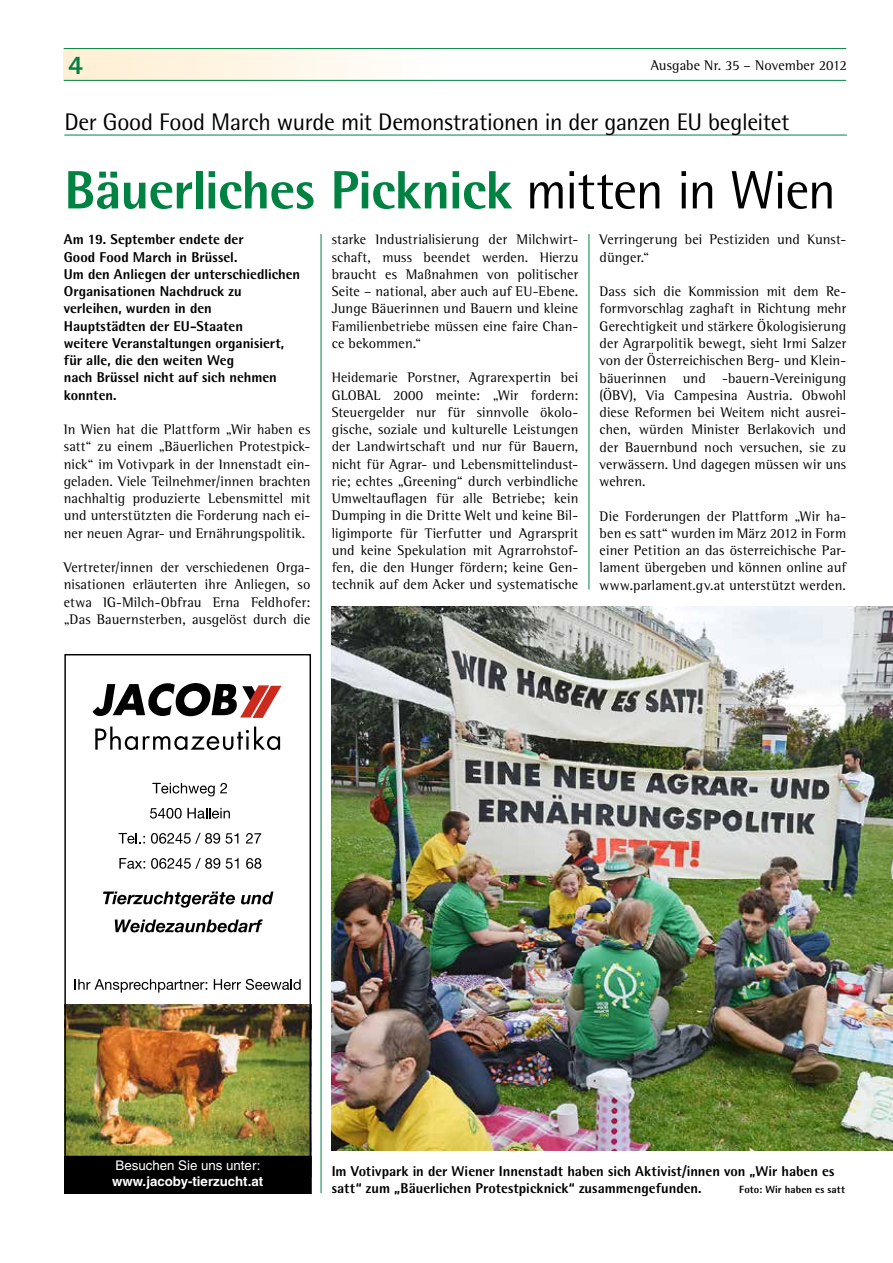
<style>
.page{position:relative;width:893px;height:1263px;background:#fff}
.page>*{position:absolute;margin:0;border:0;box-sizing:border-box;transform-origin:0 0}
.t1{font:800 54px "Agfa Rotis Semisans";letter-spacing:-.02em;color:#008243}
.t2{font:800 27px "Agfa Rotis Semisans";color:#008243}
.t3{font:24px "Agfa Rotis Semisans";letter-spacing:-.015em;color:#000}
.t4{font:14.25px/17.2px "Agfa Rotis Semi Serif";letter-spacing:.01em;color:#000;text-align:justify}
.t5{font:800 14.25px/17.2px "Agfa Rotis Semisans";color:#000}
.t6{font:700 13.2px "Helvetica LT";color:#fff}
.t7{font:13.2px "Helvetica LT";color:#fff}
.t8{font:800 10.5px "Agfa Rotis Semisans";letter-spacing:.01em;color:#000}
.s1{font-weight:400;color:#000}
</style>
<div class="page">
<div style="left:64px;top:49px;width:783px;height:31px;background:linear-gradient(to right,#fff2dd,#fff)"></div>
<hr style="left:64px;top:48px;width:782px;height:1px;background:#008243">
<hr style="left:64px;top:80px;width:782px;height:1px;background:#008243">
<img style="left:66px;top:1004px;width:243px;height:152px">
<svg style="left:95px;top:726px;width:185px;height:24px"></svg>
<svg style="left:93px;top:683px;width:189px;height:35px"></svg>
<svg style="left:119px;top:858px;width:26px;height:11px"></svg>
<svg style="left:151px;top:858px;width:69px;height:11px"></svg>
<svg style="left:226px;top:858px;width:13px;height:11px"></svg>
<svg style="left:246px;top:858px;width:15px;height:11px"></svg>
<svg style="left:118px;top:833px;width:27px;height:11px"></svg>
<svg style="left:151px;top:833px;width:87px;height:11px"></svg>
<svg style="left:246px;top:833px;width:15px;height:10px"></svg>
<svg style="left:150px;top:808px;width:80px;height:11px"></svg>
<svg style="left:152px;top:783px;width:75px;height:13px"></svg>
<svg style="left:115px;top:919px;width:148px;height:13px"></svg>
<svg style="left:103px;top:891px;width:132px;height:17px"></svg>
<svg style="left:241px;top:891px;width:32px;height:13px"></svg>
<svg style="left:75px;top:979px;width:132px;height:13px"></svg>
<svg style="left:214px;top:979px;width:87px;height:11px"></svg>
<div style="left:64px;top:1156px;width:247px;height:37px;background:#000"></div>
<hr style="left:64px;top:135px;width:783px;height:1px;background:#008243">
<img style="left:332px;top:607px;width:561px;height:543px">
<hr style="left:589px;top:234px;width:1px;height:355px;background:#008243">
<hr style="left:321px;top:234px;width:1px;height:959px;background:#008243">
<h2 class="t2" style="left:68px;top:47px;width:17px">4</h2>
<p class="t4" style="left:651px;top:57px;width:197px">Ausgabe Nr. 35 – November 2012</p>
<h3 class="t3" style="left:64px;top:108px;width:727px">Der Good Food March wurde mit Demonstrationen in der ganzen EU begleitet</h3>
<h1 class="t1" style="left:64px;top:156px;width:773px">Bäuerliches Picknick <span class="s1">mitten in Wien</span></h1>
<p class="t5" style="left:64px;top:231px;width:238px">Am 19. September endete der<br>Good Food March in Brüssel.<br>Um den Anliegen der unterschiedlichen<br>Organisationen Nachdruck zu verleihen, wurden in den<br>Hauptstädten der EU-Staaten<br>weitere Veranstaltungen organisiert, für alle, die den weiten Weg<br>nach Brüssel nicht auf sich nehmen konnten.</p>
<p class="t4" style="left:64px;top:421px;width:248px">In Wien hat die Plattform „Wir haben es satt“ zu einem „Bäuerlichen Protestpick&shy;nick“ im Votivpark in der Innenstadt ein&shy;geladen. Viele Teilnehmer/innen brachten nachhaltig produzierte Lebensmittel mit und unterstützten die Forderung nach ei&shy;ner neuen Agrar- und Ernährungspolitik.</p>
<p class="t4" style="left:64px;top:559px;width:248px">Vertreter/innen der verschiedenen Orga&shy;nisationen erläuterten ihre Anliegen, so etwa IG-Milch-Obfrau Erna Feldhofer: „Das Bauernsterben, ausgelöst durch die</p>
<p class="t4" style="left:332px;top:231px;width:248px">starke Industrialisierung der Milchwirt&shy;schaft, muss beendet werden. Hierzu braucht es Maßnahmen von politischer Seite – national, aber auch auf EU-Ebene.<br>Junge Bäuerinnen und Bauern und kleine Familienbetriebe müssen eine faire Chan&shy;ce bekommen.“</p>
<p class="t4" style="left:332px;top:369px;width:248px">Heidemarie Porstner, Agrarexpertin bei GLOBAL 2000 meinte: „Wir fordern:<br>Steuergelder nur für sinnvolle ökolo&shy;gische, soziale und kulturelle Leistungen der Landwirtschaft und nur für Bauern, nicht für Agrar- und Lebensmittelindust&shy;rie; echtes „Greening“ durch verbindliche Umweltauflagen für alle Betriebe; kein Dumping in die Dritte Welt und keine Bil&shy;ligimporte für Tierfutter und Agrarsprit und keine Spekulation mit Agrarrohstof&shy;fen, die den Hunger fördern; keine Gen&shy;technik auf dem Acker und systematische</p>
<p class="t4" style="left:600px;top:231px;width:248px">Verringerung bei Pestiziden und Kunst&shy;dünger.“</p>
<p class="t4" style="left:600px;top:283px;width:248px">Dass sich die Kommission mit dem Re&shy;formvorschlag zaghaft in Richtung mehr Gerechtigkeit und stärkere Ökologisierung der Agrarpolitik bewegt, sieht Irmi Salzer von der Österreichischen Berg- und Klein&shy;bäuerinnen und -bauern-Vereinigung (ÖBV), Via Campesina Austria. Obwohl diese Reformen bei Weitem nicht ausrei&shy;chen, würden Minister Berlakovich und der Bauernbund noch versuchen, sie zu verwässern. Und dagegen müssen wir uns wehren.</p>
<p class="t4" style="left:600px;top:507px;width:248px">Die Forderungen der Plattform „Wir ha&shy;ben es satt“ wurden im März 2012 in Form einer Petition an das österreichische Par&shy;lament übergeben und können online auf www.parlament.gv.at unterstützt werden.</p>
<p class="t7" style="left:116px;top:1158px;width:146px">Besuchen Sie uns unter:</p>
<p class="t6" style="left:112px;top:1173px;width:152px">www.jacoby-tierzucht.at</p>
<p class="t5" style="left:332px;top:1162px;width:504px">Im Votivpark in der Wiener Innenstadt haben sich Aktivist/innen von „Wir haben es satt“ zum „Bäuerlichen Protestpicknick“ zusammengefunden.</p>
<p class="t8" style="left:739px;top:1183px;width:107px">Foto: Wir haben es satt</p>
</div>
